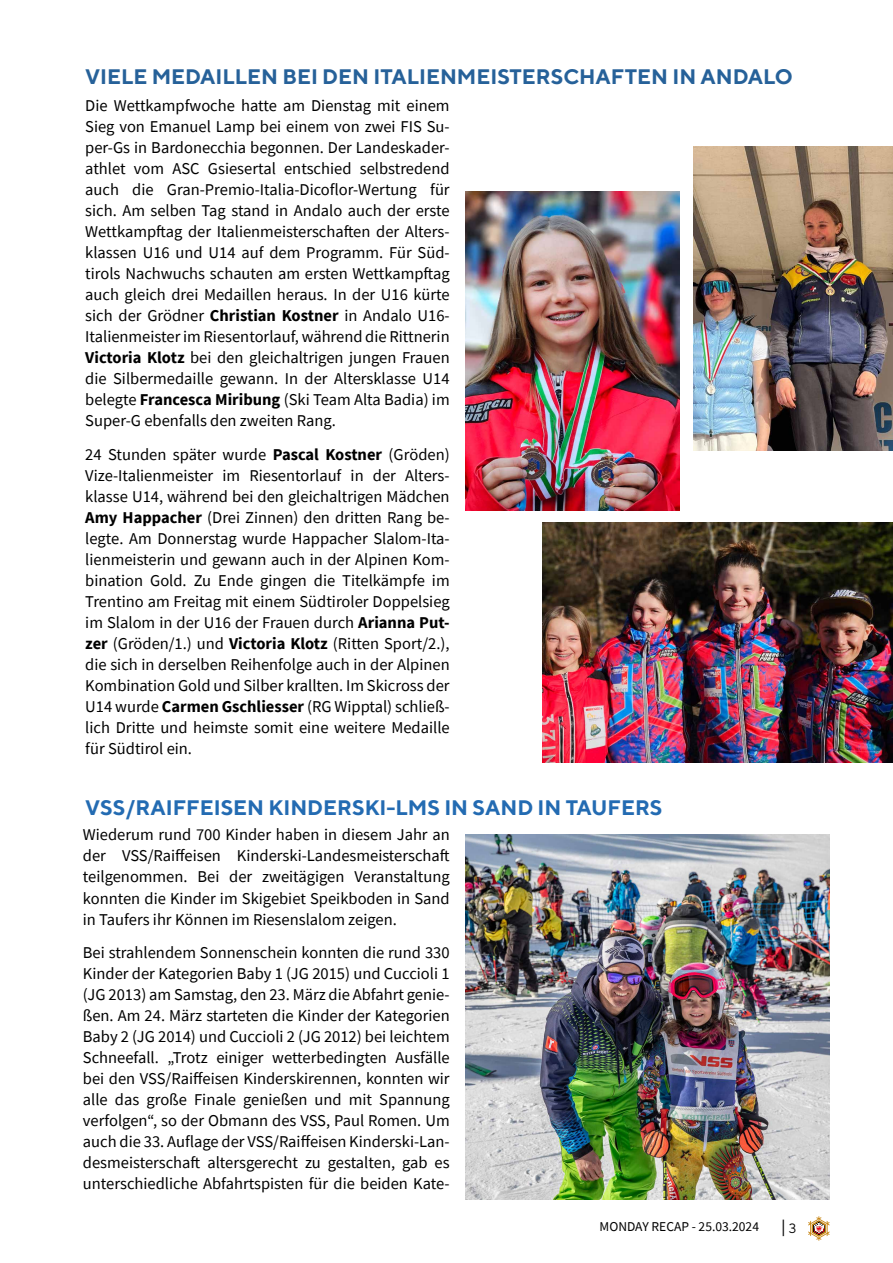
<style>
.page{position:relative;width:893px;height:1263px;background:#fff}
.page>*{position:absolute;margin:0;border:0;box-sizing:border-box;transform-origin:0 0}
.t1{font:700 21px "TT Norms";color:#266199}
.t2{font:700 21px "TT Norms";color:#236bb2}
.t3{font:16.5px/21px "Source Sans Pro";color:#000;text-align:justify}
.t4{font:16.5px "Myriad Pro";color:#000}
.t5{font:13.5px "Source Sans Pro";color:#000}
.s1{font-weight:700}
</style>
<div class="page">
<svg style="left:808px;top:1216px;width:21px;height:25px"></svg>
<img style="left:543px;top:522px;width:350px;height:240px">
<img style="left:466px;top:191px;width:213px;height:319px">
<img style="left:693px;top:147px;width:200px;height:303px">
<img style="left:466px;top:835px;width:363px;height:364px">
<p class="t1" style="left:85px;top:64px;width:709px">VIELE MEDAILLEN BEI DEN ITALIENMEISTERSCHAFTEN IN ANDALO</p>
<p class="t3" style="left:85px;top:95px;width:366px">Die Wettkampfwoche hatte am Dienstag mit einem Sieg von Emanuel Lamp bei einem von zwei FIS Su&shy;per-Gs in Bardonecchia begonnen. Der Landeskader&shy;athlet vom ASC Gsiesertal entschied selbstredend auch die Gran-Premio-Italia-Dicoflor-Wertung für sich. Am selben Tag stand in Andalo auch der erste Wettkampftag der Italienmeisterschaften der Alters&shy;klassen U16 und U14 auf dem Programm. Für Süd&shy;tirols Nachwuchs schauten am ersten Wettkampftag auch gleich drei Medaillen heraus. In der U16 kürte sich der Grödner <span class="s1">Christian Kostner</span> in Andalo U16- Italienmeister im Riesentorlauf, während die Rittnerin <span class="s1">Victoria Klotz</span> bei den gleichaltrigen jungen Frauen die Silbermedaille gewann. In der Altersklasse U14 belegte <span class="s1">Francesca Miribung</span> (Ski Team Alta Badia) im Super-G ebenfalls den zweiten Rang.</p>
<p class="t3" style="left:85px;top:444px;width:366px">24 Stunden später wurde <span class="s1">Pascal Kostner</span> (Gröden)<br>Vize-Italienmeister im Riesentorlauf in der Alters&shy;klasse U14, während bei den gleichaltrigen Mädchen <span class="s1">Amy Happacher</span> (Drei Zinnen) den dritten Rang be&shy;legte. Am Donnerstag wurde Happacher Slalom-Ita&shy;lienmeisterin und gewann auch in der Alpinen Kom&shy;bination Gold. Zu Ende gingen die Titelkämpfe im Trentino am Freitag mit einem Südtiroler Doppelsieg im Slalom in der U16 der Frauen durch <span class="s1">Arianna Put&shy;zer</span> (Gröden/1.) und <span class="s1">Victoria Klotz</span> (Ritten Sport/2.), die sich in derselben Reihenfolge auch in der Alpinen Kombination Gold und Silber krallten. Im Skicross der U14 wurde <span class="s1">Carmen Gschliesser</span> (RG Wipptal) schließ&shy;lich Dritte und heimste somit eine weitere Medaille für Südtirol ein.</p>
<p class="t2" style="left:85px;top:795px;width:579px">VSS/RAIFFEISEN KINDERSKI-LMS IN SAND IN TAUFERS</p>
<p class="t3" style="left:83px;top:824px;width:368px">Wiederum rund 700 Kinder haben in diesem Jahr an der VSS/Raiffeisen Kinderski-Landesmeisterschaft teilgenommen. Bei der zweitägigen Veranstaltung konnten die Kinder im Skigebiet Speikboden in Sand in Taufers ihr Können im Riesenslalom zeigen.</p>
<p class="t3" style="left:83px;top:942px;width:368px">Bei strahlendem Sonnenschein konnten die rund 330<br>Kinder der Kategorien Baby 1 (JG 2015) und Cuccioli 1 (JG 2013) am Samstag, den 23. März die Abfahrt genie&shy;ßen. Am 24. März starteten die Kinder der Kategorien Baby 2 (JG 2014) und Cuccioli 2 (JG 2012) bei leichtem Schneefall. „Trotz einiger wetterbedingten Ausfälle bei den VSS/Raiffeisen Kinderskirennen, konnten wir alle das große Finale genießen und mit Spannung verfolgen“, so der Obmann des VSS, Paul Romen. Um auch die 33. Auflage der VSS/Raiffeisen Kinderski-Lan&shy;desmeisterschaft altersgerecht zu gestalten, gab es unterschiedliche Abfahrtspisten für die beiden Kate-</p>
<p class="t5" style="left:600px;top:1218px;width:161px">MONDAY RECAP - 25.03.2024</p>
<p class="t4" style="left:781px;top:1216px;width:17px">| <sub>3</sub></p>
</div>
